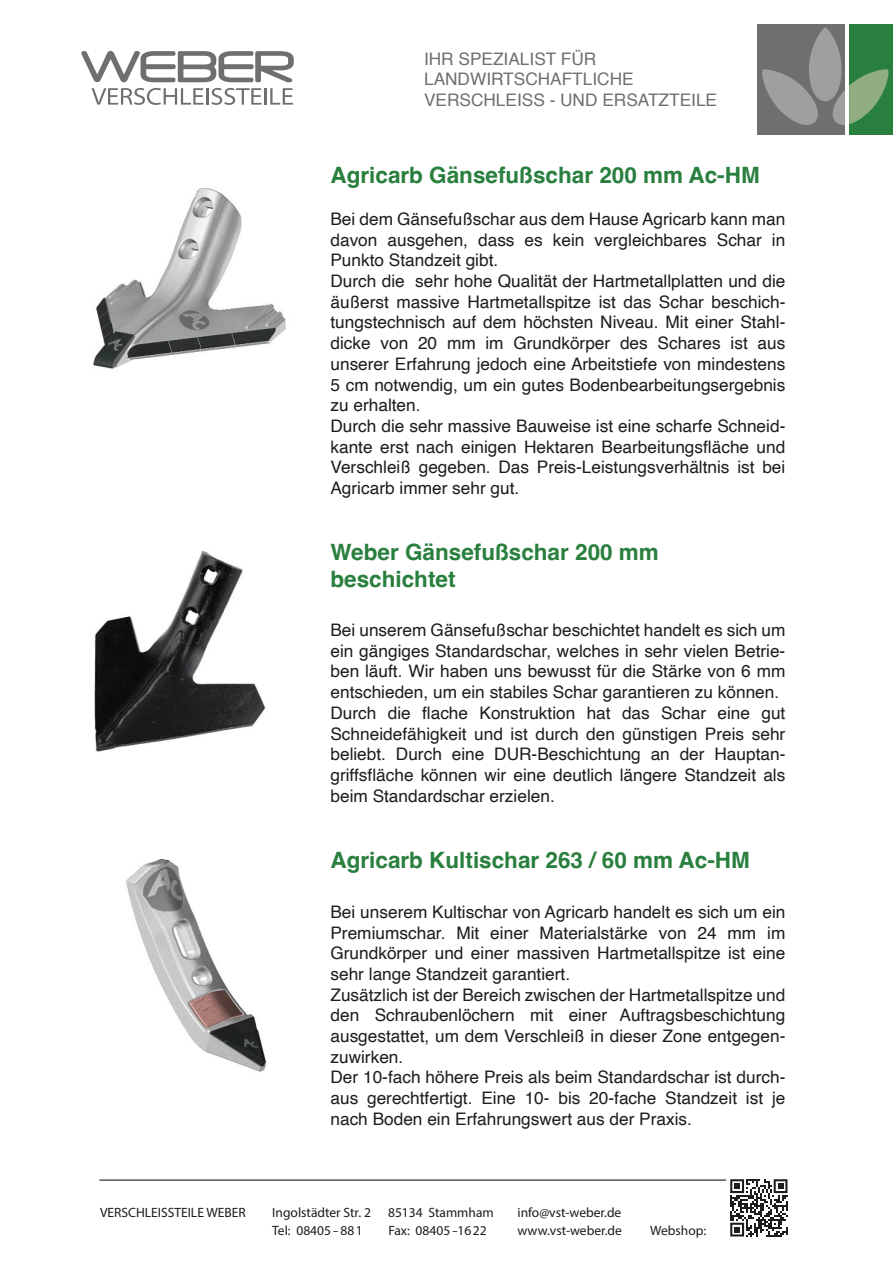
<style>
.page{position:relative;width:893px;height:1263px;background:#fff}
.page>*{position:absolute;margin:0;border:0;box-sizing:border-box;transform-origin:0 0}
.t1{font:700 22.5px/27px "Helvetica";color:#297f3e}
.t2{font:17.25px/20.7px "Helvetica";color:#1d1d1b}
.t3{font:17.25px/20.2px "Helvetica";color:#6f6f6e}
.t4{font:13.5px/18px "Myriad Pro";color:#1b1b19}
</style>
<div class="page">
<img style="left:93px;top:188px;width:193px;height:181px">
<img style="left:94px;top:550px;width:172px;height:202px">
<img style="left:126px;top:859px;width:141px;height:213px">
<svg style="left:81px;top:51px;width:213px;height:31px"></svg>
<svg style="left:92px;top:88px;width:201px;height:17px"></svg>
<div style="left:849px;top:24px;width:44px;height:111px;background:#297f3e"></div>
<div style="left:757px;top:24px;width:88px;height:111px;background:#6f6f6e"></div>
<svg style="left:762px;top:27px;width:127px;height:98px"></svg>
<hr style="left:99px;top:1179px;width:686px;height:2px;background:#1b1b19">
<div style="left:726px;top:1175px;width:65px;height:65px;background:#fff"></div>
<svg style="left:730px;top:1179px;width:57px;height:57px"></svg>
<p class="t3" style="left:424px;top:49px;width:294px">IHR SPEZIALIST FÜR<br>LANDWIRTSCHAFTLICHE<br>VERSCHLEISS - UND ERSATZTEILE</p>
<h1 class="t1" style="left:330px;top:164px;width:431px">Agricarb Gänsefußschar 200 mm Ac-HM</h1>
<p class="t2" style="left:330px;top:209px;width:456px">Bei dem Gänsefußschar aus dem Hause Agricarb kann man davon ausgehen, dass es kein vergleichbares Schar in Punkto Standzeit gibt.<br>Durch die sehr hohe Qualität der Hartmetallplatten und die äußerst massive Hartmetallspitze ist das Schar beschich&shy;tungstechnisch auf dem höchsten Niveau. Mit einer Stahl&shy;dicke von 20 mm im Grundkörper des Schares ist aus unserer Erfahrung jedoch eine Arbeitstiefe von mindestens 5 cm notwendig, um ein gutes Bodenbearbeitungsergebnis zu erhalten.<br>Durch die sehr massive Bauweise ist eine scharfe Schneid&shy;kante erst nach einigen Hektaren Bearbeitungsfläche und Verschleiß gegeben. Das Preis-Leistungsverhältnis ist bei Agricarb immer sehr gut.</p>
<h1 class="t1" style="left:330px;top:541px;width:330px">Weber Gänsefußschar 200 mm beschichtet</h1>
<p class="t2" style="left:330px;top:620px;width:456px">Bei unserem Gänsefußschar beschichtet handelt es sich um ein gängiges Standardschar, welches in sehr vielen Betrie&shy;ben läuft. Wir haben uns bewusst für die Stärke von 6 mm entschieden, um ein stabiles Schar garantieren zu können.<br>Durch die flache Konstruktion hat das Schar eine gut Schneidefähigkeit und ist durch den günstigen Preis sehr beliebt. Durch eine DUR-Beschichtung an der Hauptan&shy;griffsfläche können wir eine deutlich längere Standzeit als beim Standardschar erzielen.</p>
<h1 class="t1" style="left:330px;top:849px;width:421px">Agricarb Kultischar 263 / 60 mm Ac-HM</h1>
<p class="t2" style="left:330px;top:902px;width:456px">Bei unserem Kultischar von Agricarb handelt es sich um ein Premiumschar. Mit einer Materialstärke von 24 mm im Grundkörper und einer massiven Hartmetallspitze ist eine sehr lange Standzeit garantiert.<br>Zusätzlich ist der Bereich zwischen der Hartmetallspitze und den Schraubenlöchern mit einer Auftragsbeschichtung ausgestattet, um dem Verschleiß in dieser Zone entgegen&shy;zuwirken.<br>Der 10-fach höhere Preis als beim Standardschar ist durch&shy;aus gerechtfertigt. Eine 10- bis 20-fache Standzeit ist je nach Boden ein Erfahrungswert aus der Praxis.</p>
<p class="t4" style="left:100px;top:1203px;width:147px">VERSCHLEISSTEILE WEBER</p>
<p class="t4" style="left:517px;top:1203px;width:106px">info@vst-weber.de www.vst-weber.de</p>
<p class="t4" style="left:272px;top:1203px;width:100px">Ingolstädter Str. 2</p>
<p class="t4" style="left:388px;top:1203px;width:107px">85134 Stammham</p>
<p class="t4" style="left:272px;top:1221px;width:92px">Tel: 08405 – 881</p>
<p class="t4" style="left:388px;top:1221px;width:100px">Fax: 08405 –1622</p>
<p class="t4" style="left:650px;top:1221px;width:58px">Webshop:</p>
</div>
